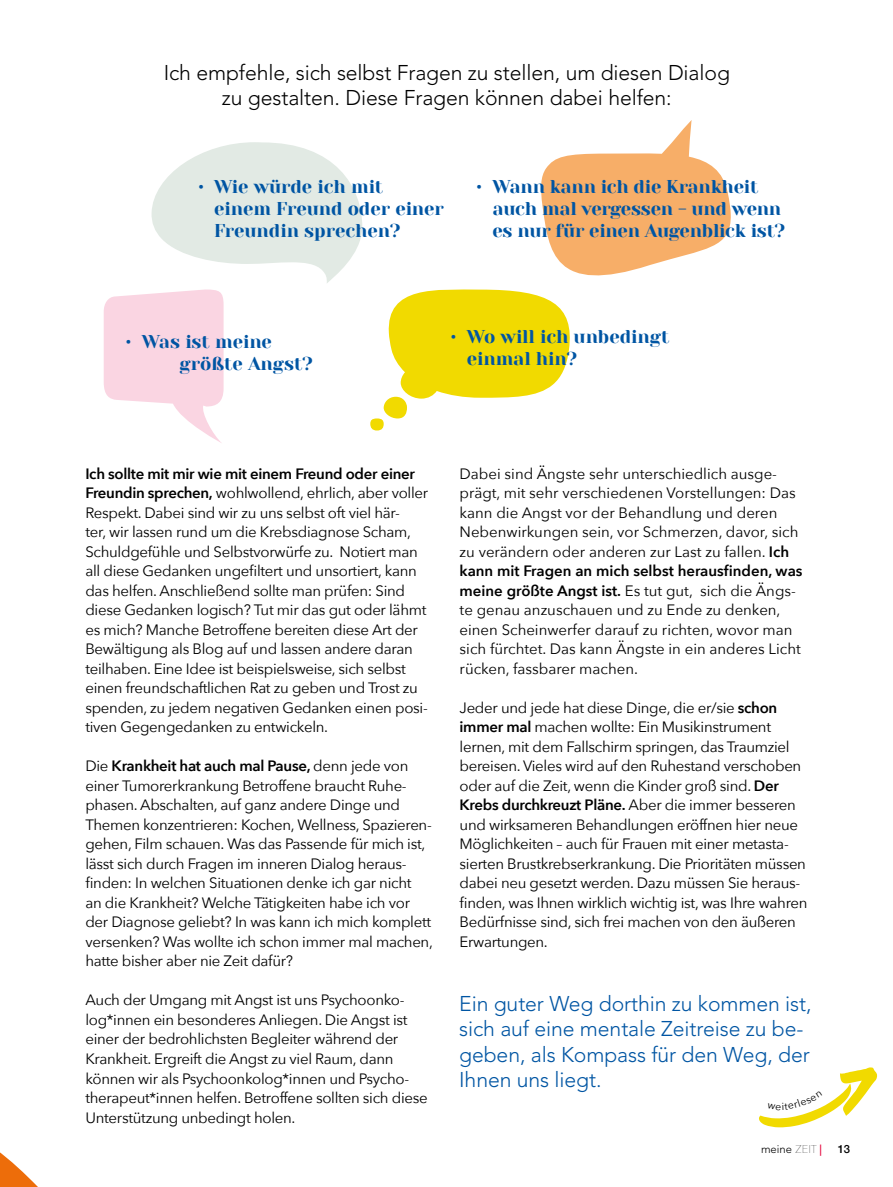
<style>
.page{position:relative;width:893px;height:1187px;background:#fff}
.page>*{position:absolute;margin:0;border:0;box-sizing:border-box;transform-origin:0 0}
.t1{font:300 21.15px/25.5px "Avenir LT Std";letter-spacing:-.005em;color:#0055a3}
.t2{font:300 21.15px/25.5px "Avenir LT Std";letter-spacing:-.005em;color:#000;text-align:center}
.t3{font:18.45px/22.2px "Yeseva One";color:#0055a3}
.t4{font:15px/19.5px "Avenir Next";letter-spacing:-.02em;color:#000}
.t5{font:15px/19.5px "Avenir Next";color:#000}
.t6{font:300 11.25px "Avenir LT Std";color:#000}
.t7{font:500 11.25px "Helvetica Neue";color:#000}
.s1{font-weight:600}
.s2{font-family:"Avenir Next";font-weight:200}
.s3{font-family:"Avenir Next";font-weight:500;color:#e40138}
</style>
<div class="page">
<svg style="left:104px;top:289px;width:120px;height:154px"></svg>
<svg style="left:370px;top:120px;width:361px;height:310px"></svg>
<svg style="left:151px;top:142px;width:211px;height:141px"></svg>
<svg style="left:0;top:1152px;width:37px;height:34px"></svg>
<svg style="left:759px;top:1067px;width:118px;height:60px"></svg>
<h1 class="t2" style="left:164px;top:60px;width:568px">Ich empfehle, sich selbst Fragen zu stellen, um diesen Dialog zu gestalten. Diese Fragen können dabei helfen:</h1>
<p class="t3" style="left:214px;top:176px;width:231px;text-indent:-16px">• Wie würde ich mit einem Freund oder einer<br>Freundin sprechen?</p>
<p class="t3" style="left:492px;top:176px;width:294px;text-indent:-16px">• Wann kann ich die Krankheit auch mal vergessen - und wenn es nur für einen Augenblick ist?</p>
<p class="t3" style="left:180px;top:331px;width:135px;text-indent:-54px">• Was ist meine größte Angst?</p>
<p class="t3" style="left:467px;top:326px;width:204px;text-indent:-16px">• Wo will ich unbedingt einmal hin?</p>
<p class="t4" style="left:85px;top:463px;width:344px"><span class="s1">Ich sollte mit mir wie mit einem Freund oder einer Freundin sprechen,</span> wohlwollend, ehrlich, aber voller Respekt. Dabei sind wir zu uns selbst oft viel här-<br>ter, wir lassen rund um die Krebsdiagnose Scham, Schuldgefühle und Selbstvorwürfe zu. Notiert man all diese Gedanken ungefiltert und unsortiert, kann das helfen. Anschließend sollte man prüfen: Sind diese Gedanken logisch? Tut mir das gut oder lähmt es mich? Manche Betroffene bereiten diese Art der Bewältigung als Blog auf und lassen andere daran teilhaben. Eine Idee ist beispielsweise, sich selbst einen freundschaftlichen Rat zu geben und Trost zu spenden, zu jedem negativen Gedanken einen posi&shy;tiven Gegengedanken zu entwickeln.</p>
<p class="t4" style="left:85px;top:755px;width:349px">Die <span class="s1">Krankheit hat auch mal Pause,</span> denn jede von einer Tumorerkrankung Betroffene braucht Ruhe&shy;phasen. Abschalten, auf ganz andere Dinge und Themen konzentrieren: Kochen, Wellness, Spazieren&shy;gehen, Film schauen. Was das Passende für mich ist, lässt sich durch Fragen im inneren Dialog heraus&shy;finden: In welchen Situationen denke ich gar nicht<br>an die Krankheit? Welche Tätigkeiten habe ich vor der Diagnose geliebt? In was kann ich mich komplett versenken? Was wollte ich schon immer mal machen, hatte bisher aber nie Zeit dafür?</p>
<p class="t4" style="left:85px;top:989px;width:344px">Auch der Umgang mit Angst ist uns Psychoonko&shy;log*innen ein besonderes Anliegen. Die Angst ist einer der bedrohlichsten Begleiter während der Krankheit. Ergreift die Angst zu viel Raum, dann können wir als Psychoonkolog*innen und Psycho&shy;therapeut*innen helfen. Betroffene sollten sich diese Unterstützung unbedingt holen.</p>
<p class="t5" style="left:460px;top:463px;width:344px">Dabei sind Ängste sehr unterschiedlich ausge&shy;prägt, mit sehr verschiedenen Vorstellungen: Das kann die Angst vor der Behandlung und deren Nebenwirkungen sein, vor Schmerzen, davor, sich zu verändern oder anderen zur Last zu fallen. <span class="s1">Ich kann mit Fragen an mich selbst herausfinden, was meine größte Angst ist.</span> Es tut gut, sich die Ängs&shy;te genau anzuschauen und zu Ende zu denken, einen Scheinwerfer darauf zu richten, wovor man sich fürchtet. Das kann Ängste in ein anderes Licht rücken, fassbarer machen.</p>
<p class="t4" style="left:460px;top:697px;width:349px">Jeder und jede hat diese Dinge, die er/sie <span class="s1">schon immer mal</span> machen wollte: Ein Musikinstrument lernen, mit dem Fallschirm springen, das Traumziel bereisen. Vieles wird auf den Ruhestand verschoben oder auf die Zeit, wenn die Kinder groß sind. <span class="s1">Der Krebs durchkreuzt Pläne.</span> Aber die immer besseren und wirksameren Behandlungen eröffnen hier neue Möglichkeiten – auch für Frauen mit einer metasta&shy;sierten Brustkrebserkrankung. Die Prioritäten müssen dabei neu gesetzt werden. Dazu müssen Sie heraus&shy;finden, was Ihnen wirklich wichtig ist, was Ihre wahren Bedürfnisse sind, sich frei machen von den äußeren Erwartungen.</p>
<h1 class="t1" style="left:459px;top:990px;width:354px">Ein guter Weg dorthin zu kommen ist, sich auf eine mentale Zeitreise zu be&shy;geben, als Kompass für den Weg, der<br>Ihnen uns liegt.</h1>
<p class="t6" style="left:761px;top:1142px;width:63px">meine <span class="s2">ZEIT</span> <span class="s3">|</span></p>
<p class="t7" style="left:838px;top:1139px;width:14px">13</p>
</div>
